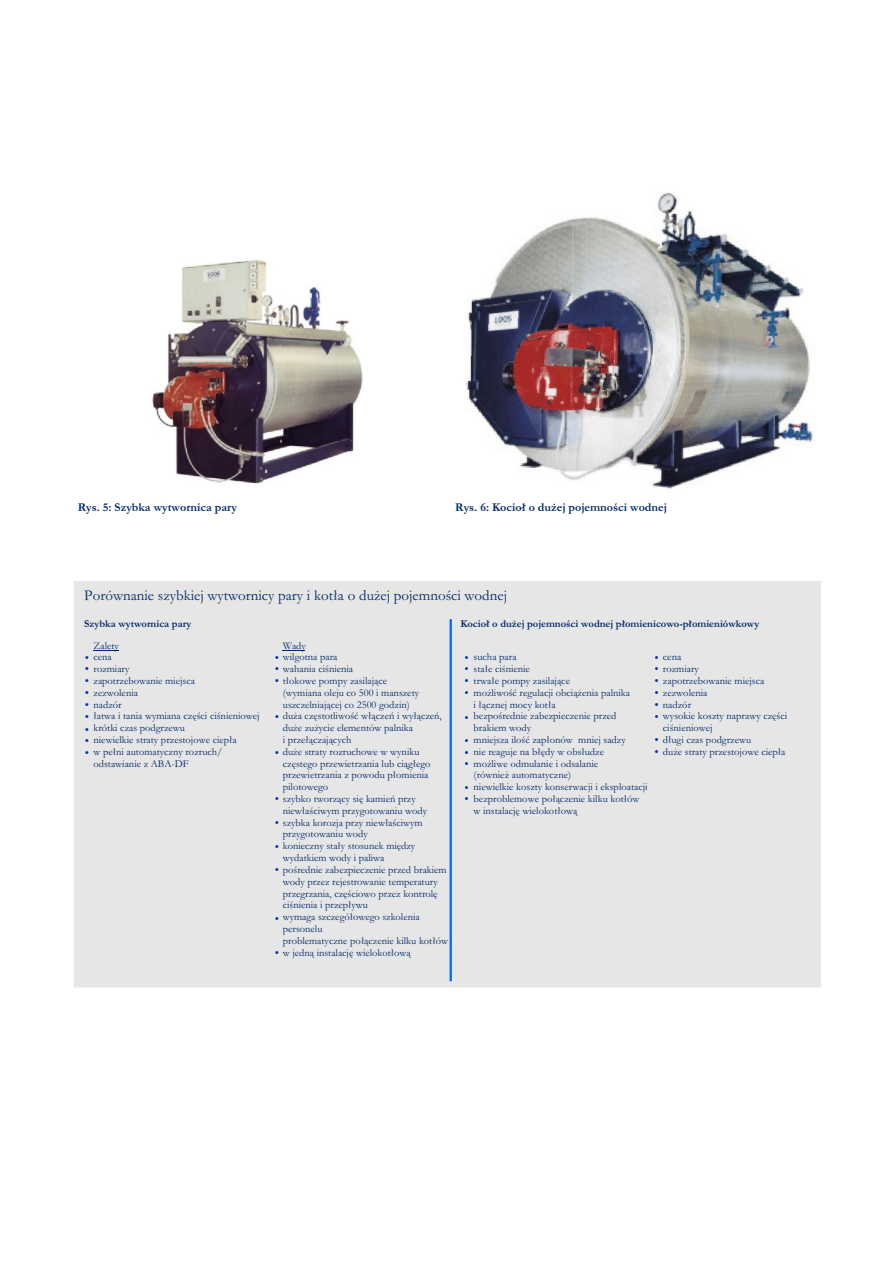
<style>
.page{position:relative;width:894px;height:1263px;background:#fff}
.page>*{position:absolute;margin:0;border:0;box-sizing:border-box;transform-origin:0 0}
.t1{font:15px "Garamond";color:#002969}
.t2{font:700 12px "Garamond";color:#002969}
.t3{font:10.5px/11.9px "Garamond";color:#002969}
.t4{font:700 10.5px "Garamond";color:#002969}
.t5{font:700 10.5px/11.9px "Garamond";color:#0038a8}
.s1{font-weight:700;color:#0038a8}
</style>
<div class="page">
<div style="left:74px;top:581px;width:747px;height:406px;background:#e6e6e6"></div>
<svg style="left:94px;top:650px;width:25px;height:1px"></svg>
<svg style="left:283px;top:650px;width:22px;height:1px"></svg>
<img style="left:466px;top:193px;width:347px;height:296px">
<hr style="left:450px;top:619px;width:2px;height:362px;background:#06f">
<img style="left:152px;top:259px;width:211px;height:225px">
<p class="t2" style="left:78px;top:504px;width:161px">Rys. 5: Szybka wytwornica pary</p>
<p class="t2" style="left:455px;top:503px;width:213px">Rys. 6: Kocio³ o du¿ej pojemnoœci wodnej</p>
<h1 class="t1" style="left:84px;top:591px;width:424px">Porównanie szybkiej wytwornicy pary i kot³a o du¿ej pojemnoœci wodnej</h1>
<p class="t4" style="left:84px;top:620px;width:109px">Szybka wytwornica pary</p>
<p class="t4" style="left:460px;top:620px;width:300px">Kocio³ o du¿ej pojemnoœci wodnej p³omienicowo-p³omieniówkowy</p>
<p class="t3" style="left:94px;top:641px;width:27px">Zalety</p>
<p class="t3" style="left:283px;top:641px;width:25px">Wady</p>
<p class="t3" style="left:85px;top:652px;width:28px"><span class="s1">•</span> cena</p>
<p class="t3" style="left:85px;top:664px;width:46px"><span class="s1">•</span> rozmiary</p>
<p class="t3" style="left:85px;top:676px;width:111px"><span class="s1">•</span> zapotrzebowanie miejsca</p>
<p class="t3" style="left:85px;top:688px;width:54px"><span class="s1">•</span> zezwolenia</p>
<p class="t3" style="left:85px;top:700px;width:38px"><span class="s1">•</span> nadzór</p>
<p class="t3" style="left:94px;top:711px;width:168px;text-indent:-8px"><span class="s1">•</span> ³atwa i tania wymiana czêœci ciœnieniowej krótki czas podgrzewu</p>
<p class="t3" style="left:94px;top:735px;width:145px;text-indent:-8px"><span class="s1">•</span> niewielkie straty przestojowe ciep³a w pe³ni automatyczny rozruch/ odstawianie z ABA-DF</p>
<p class="t3" style="left:275px;top:652px;width:64px"><span class="s1">•</span> wilgotna para</p>
<p class="t3" style="left:275px;top:664px;width:80px"><span class="s1">•</span> wahania ciœnienia</p>
<p class="t3" style="left:283px;top:676px;width:138px;text-indent:-8px"><span class="s1">•</span> t³okowe pompy zasilaj¹ce (wymiana oleju co 500 i manszety uszczelniaj¹cej co 2500 godzin)</p>
<p class="t3" style="left:283px;top:711px;width:161px;text-indent:-8px"><span class="s1">•</span> du¿a czêstotliwoœæ w³¹czeñ i wy³¹czeñ, du¿e zu¿ycie elementów palnika<br>i prze³¹czaj¹cych<br>du¿e straty rozruchowe w wyniku czêstego przewietrzania lub ci¹g³ego przewietrzania z powodu p³omienia pilotowego</p>
<p class="t3" style="left:283px;top:794px;width:146px;text-indent:-8px"><span class="s1">•</span> szybko tworz¹cy siê kamieñ przy niew³aœciwym przygotowaniu wody</p>
<p class="t3" style="left:283px;top:818px;width:141px;text-indent:-8px"><span class="s1">•</span> szybka korozja przy niew³aœciwym przygotowaniu wody</p>
<p class="t3" style="left:283px;top:841px;width:134px;text-indent:-8px"><span class="s1">•</span> konieczny sta³y stosunek miêdzy wydatkiem wody i paliwa</p>
<p class="t3" style="left:283px;top:865px;width:167px;text-indent:-8px"><span class="s1">•</span> poœrednie zabezpieczenie przed brakiem wody przez rejestrowanie temperatury przegrzania, czêœciowo przez kontrolê ciœnienia i przep³ywu<br>wymaga szczegó³owego szkolenia personelu<br>problematyczne po³¹czenie kilku kot³ów</p>
<p class="t3" style="left:275px;top:948px;width:137px"><span class="s1">•</span> w jedn¹ instalacjê wielokot³ow¹</p>
<p class="t5" style="left:85px;top:725px;width:5px">•</p>
<p class="t5" style="left:275px;top:748px;width:5px">•</p>
<p class="t5" style="left:85px;top:748px;width:5px">•</p>
<p class="t5" style="left:275px;top:914px;width:5px">•</p>
<p class="t3" style="left:474px;top:652px;width:175px">sucha para<br>sta³e ciœnienie<br>trwa³e pompy zasilaj¹ce<br>mo¿liwoœæ regulacji obci¹¿enia palnika<br>i ³¹cznej mocy kot³a<br>bezpoœrednie zabezpieczenie przed brakiem wody<br>mniejsza iloœæ zap³onów mniej sadzy<br>nie reaguje na b³êdy w obs³udze<br>mo¿liwe odmulanie i odsalanie<br>(równie¿ automatyczne)<br>niewielkie koszty konserwacji i eksploatacji bezproblemowe po³¹czenie kilku kot³ów w instalacjê wielokot³ow¹</p>
<p class="t5" style="left:465px;top:653px;width:5px;text-align:justify">• • • •</p>
<p class="t3" style="left:655px;top:652px;width:28px"><span class="s1">•</span> cena</p>
<p class="t3" style="left:655px;top:664px;width:46px"><span class="s1">•</span> rozmiary</p>
<p class="t3" style="left:655px;top:676px;width:111px"><span class="s1">•</span> zapotrzebowanie miejsca</p>
<p class="t3" style="left:655px;top:688px;width:54px"><span class="s1">•</span> zezwolenia</p>
<p class="t3" style="left:655px;top:700px;width:38px"><span class="s1">•</span> nadzór</p>
<p class="t3" style="left:663px;top:711px;width:126px;text-indent:-8px"><span class="s1">•</span> wysokie koszty naprawy czêœci ciœnieniowej</p>
<p class="t3" style="left:655px;top:735px;width:98px"><span class="s1">•</span> d³ugi czas podgrzewu</p>
<p class="t3" style="left:655px;top:747px;width:132px"><span class="s1">•</span> du¿e straty przestojowe ciep³a</p>
<p class="t5" style="left:465px;top:707px;width:5px;line-height:23px">• •</p>
<p class="t5" style="left:465px;top:749px;width:5px;line-height:10.9px">• •</p>
<p class="t5" style="left:465px;top:794px;width:5px">•</p>
<p class="t5" style="left:465px;top:783px;width:5px">•</p>
</div>
